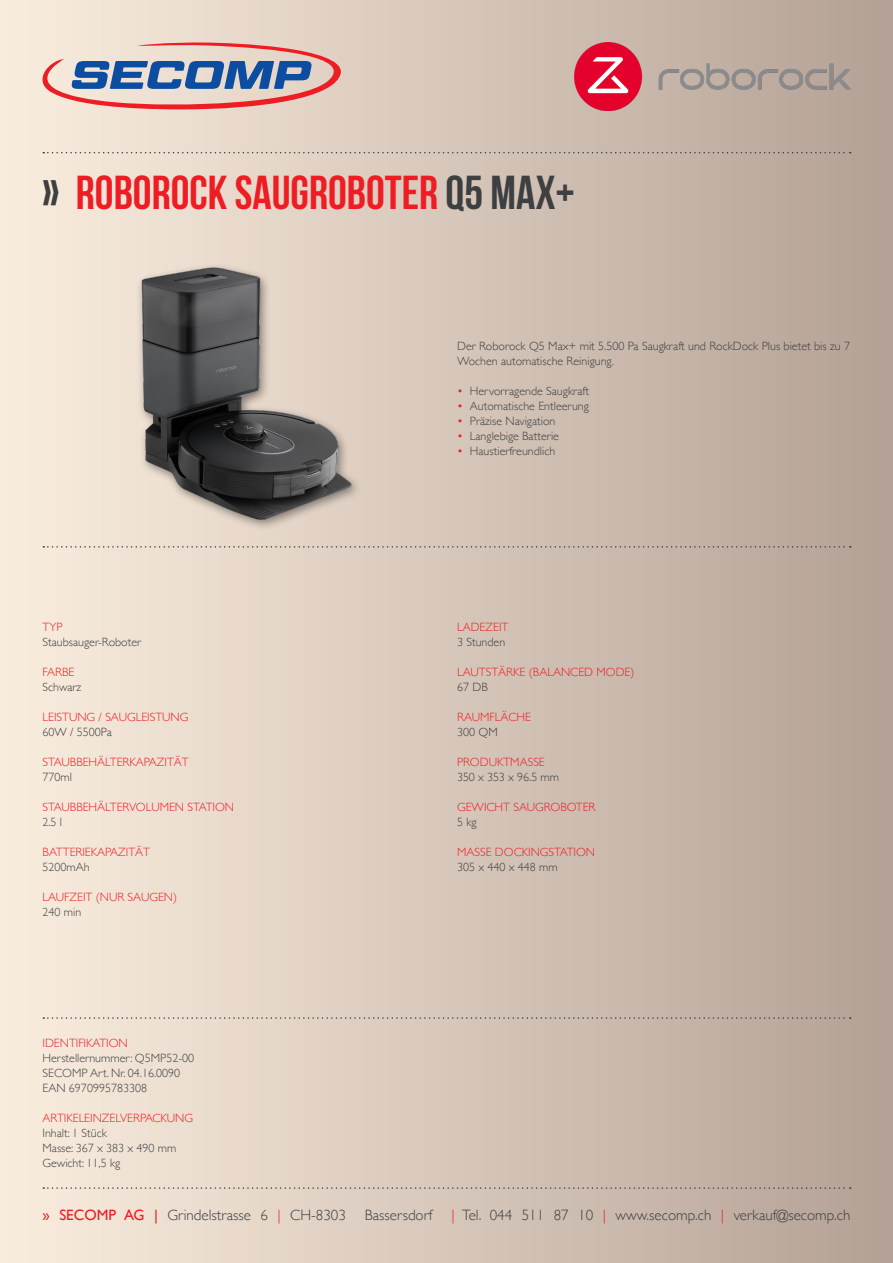
<style>
.page{position:relative;width:893px;height:1263px;background:#fff}
.page>*{position:absolute;margin:0;border:0;box-sizing:border-box;transform-origin:0 0}
.t1{font:700 47.4px "Bebas Neue";color:#ee1d23}
.t2{font:300 15px "Gill Sans";color:#3d3f41}
.t3{font:300 12px/15px "Gill Sans";color:#3d3f41}
.t4{font:300 12px "Gill Sans";color:#ee1d23}
.s1{color:#3d3f41}
.s2{color:#ee1d23}
.s3{font-weight:400;color:#ee1d23}
</style>
<div class="page">
<div style="left:0;top:0;width:893px;height:1263px;background:linear-gradient(to right,#faeedf,#b4a196)"></div>
<svg style="left:3px;top:42px;width:353px;height:67px;background:#c4b1b7"></svg>
<svg style="left:43px;top:152px;width:808px;height:1px"></svg>
<svg style="left:43px;top:546px;width:808px;height:2px;background:#baaea3"></svg>
<svg style="left:43px;top:1017px;width:808px;height:2px;background:#baaea3"></svg>
<svg style="left:43px;top:1187px;width:808px;height:2px;background:#baaea3"></svg>
<img style="left:574px;top:43px;width:276px;height:67px">
<img style="left:106px;top:250px;width:267px;height:290px">
<p class="t1" style="left:43px;top:167px;width:533px"><span class="s1">»</span> ROBOROCK SAUGROBOTER <span class="s1">Q5 MAX+</span></p>
<p class="t4" style="left:43px;top:617px;width:21px">TYP</p>
<p class="t3" style="left:43px;top:634px;width:100px">Staubsauger-Roboter</p>
<p class="t4" style="left:43px;top:662px;width:33px">FARBE</p>
<p class="t3" style="left:43px;top:679px;width:40px">Schwarz</p>
<p class="t4" style="left:43px;top:707px;width:147px">LEISTUNG / SAUGLEISTUNG</p>
<p class="t3" style="left:43px;top:724px;width:71px">60W / 5500Pa</p>
<p class="t4" style="left:43px;top:752px;width:148px">STAUBBEHÄLTERKAPAZITÄT</p>
<p class="t3" style="left:43px;top:769px;width:31px">770ml</p>
<p class="t4" style="left:43px;top:797px;width:193px">STAUBBEHÄLTERVOLUMEN STATION</p>
<p class="t3" style="left:43px;top:814px;width:21px">2.5 l</p>
<p class="t4" style="left:43px;top:842px;width:109px">BATTERIEKAPAZITÄT</p>
<p class="t3" style="left:43px;top:859px;width:49px">5200mAh</p>
<p class="t4" style="left:43px;top:887px;width:136px">LAUFZEIT (NUR SAUGEN)</p>
<p class="t3" style="left:43px;top:904px;width:40px">240 min</p>
<p class="t4" style="left:43px;top:1034px;width:87px">IDENTIFIKATION</p>
<p class="t3" style="left:43px;top:1050px;width:153px">Herstellernummer: Q5MP52-00</p>
<p class="t3" style="left:43px;top:1065px;width:139px">SECOMP Art. Nr. 04.16.0090</p>
<p class="t3" style="left:43px;top:1080px;width:106px">EAN 6970995783308</p>
<p class="t4" style="left:43px;top:1109px;width:152px">ARTIKELEINZELVERPACKUNG</p>
<p class="t3" style="left:43px;top:1125px;width:66px">Inhalt: 1 Stück</p>
<p class="t3" style="left:43px;top:1140px;width:135px">Masse: 367 x 383 x 490 mm</p>
<p class="t3" style="left:43px;top:1155px;width:79px">Gewicht: 11,5 kg</p>
<p class="t3" style="left:457px;top:338px;width:394px">Der Roborock Q5 Max+ mit 5.500 Pa Saugkraft und RockDock Plus bietet bis zu 7<br>Wochen automatische Reinigung.</p>
<p class="t3" style="left:457px;top:383px;width:133px"><span class="s2">•</span> Hervorragende Saugkraft</p>
<p class="t3" style="left:457px;top:398px;width:133px"><span class="s2">•</span> Automatische Entleerung</p>
<p class="t3" style="left:457px;top:413px;width:100px"><span class="s2">•</span> Präzise Navigation</p>
<p class="t3" style="left:457px;top:428px;width:103px"><span class="s2">•</span> Langlebige Batterie</p>
<p class="t3" style="left:457px;top:443px;width:100px"><span class="s2">•</span> Haustierfreundlich</p>
<p class="t4" style="left:457px;top:617px;width:53px">LADEZEIT</p>
<p class="t3" style="left:457px;top:634px;width:50px">3 Stunden</p>
<p class="t4" style="left:457px;top:662px;width:179px">LAUTSTÄRKE (BALANCED MODE)</p>
<p class="t3" style="left:457px;top:679px;width:32px">67 DB</p>
<p class="t4" style="left:457px;top:707px;width:75px">RAUMFLÄCHE</p>
<p class="t3" style="left:457px;top:724px;width:42px">300 QM</p>
<p class="t4" style="left:457px;top:752px;width:89px">PRODUKTMASSE</p>
<p class="t3" style="left:457px;top:769px;width:103px">350 x 353 x 96.5 mm</p>
<p class="t4" style="left:457px;top:797px;width:140px">GEWICHT SAUGROBOTER</p>
<p class="t3" style="left:457px;top:814px;width:21px">5 kg</p>
<p class="t4" style="left:457px;top:842px;width:140px">MASSE DOCKINGSTATION</p>
<p class="t3" style="left:457px;top:859px;width:102px">305 x 440 x 448 mm</p>
<p class="t2" style="left:43px;top:1204px;width:305px"><span class="s3">» SECOMP AG |</span> Grindelstrasse 6 <span class="s2">|</span> CH-8303</p>
<p class="t2" style="left:365px;top:1204px;width:69px">Bassersdorf</p>
<p class="t2" style="left:451px;top:1204px;width:401px"><span class="s2">|</span> Tel. 044 511 87 10 <span class="s2">|</span> www.secomp.ch <span class="s2">|</span> verkauf@secomp.ch</p>
</div>
